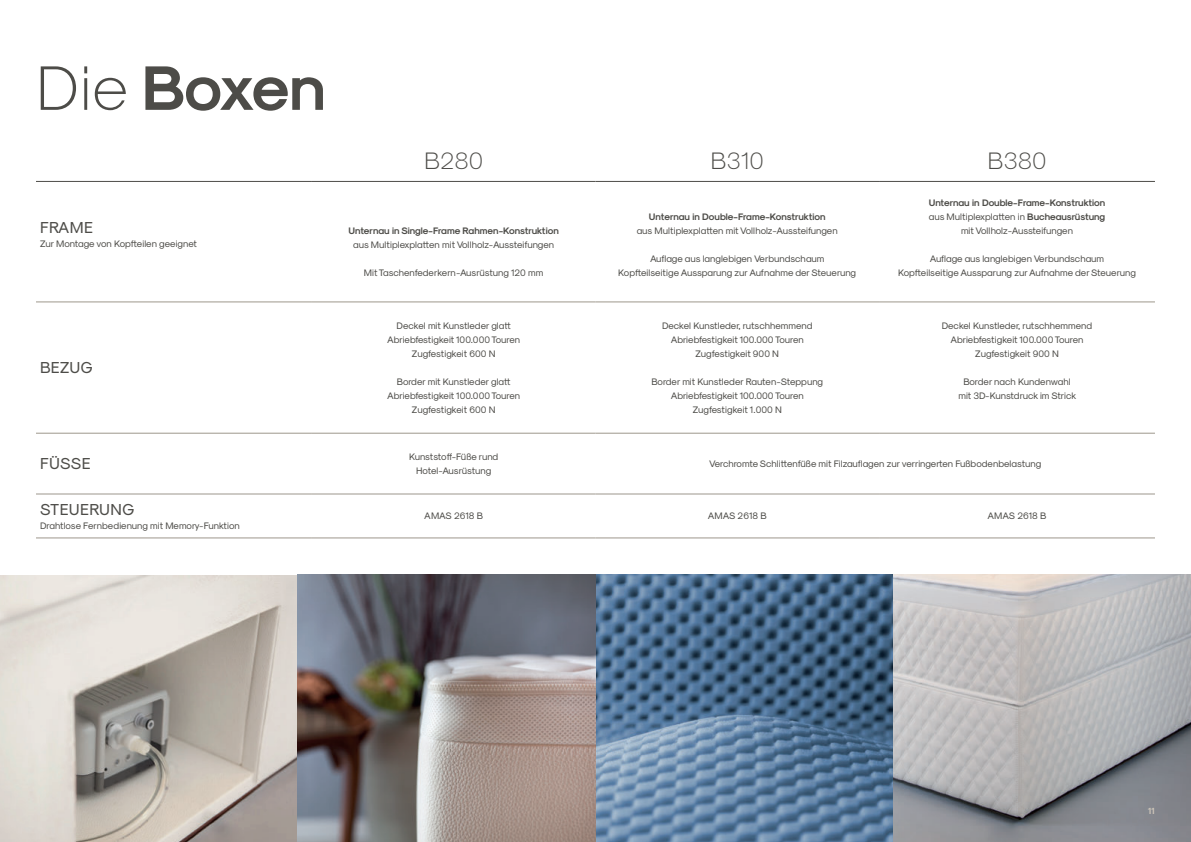
<style>
.page{position:relative;width:1191px;height:842px;background:#fff}
.page>*{position:absolute;margin:0;border:0;box-sizing:border-box;transform-origin:0 0}
.t1{font:63.3px "Sk Modernist Bold";letter-spacing:-.03em;color:#4d4c48}
.t2{font:24px "Sk Modernist Light";color:#4d4c48}
.t3{font:16px "Sk Modernist Regular";letter-spacing:.025em;color:#4d4c48}
.t4{font:9.5px/14px "Sk Modernist Regular";color:#4d4c48;text-align:center}
.t5{font:9.5px "Sk Modernist Bold";color:#4d4c48}
.t6{font:9px "Sk Modernist Bold";color:#d2c9bc}
.s1{font-family:"Sk Modernist Light"}
.s2{font-family:"Sk Modernist Bold"}
</style>
<div class="page">
<hr style="left:36px;top:494px;width:276px;height:1px;background:#9d978c">
<hr style="left:312px;top:494px;width:283px;height:1px;background:#9d978c">
<hr style="left:595px;top:494px;width:284px;height:1px;background:#9d978c">
<hr style="left:879px;top:494px;width:276px;height:1px;background:#9d978c">
<hr style="left:36px;top:433px;width:276px;height:1px;background:#9d978c">
<hr style="left:312px;top:433px;width:283px;height:1px;background:#9d978c">
<hr style="left:595px;top:433px;width:284px;height:1px;background:#9d978c">
<hr style="left:879px;top:433px;width:276px;height:1px;background:#9d978c">
<hr style="left:36px;top:538px;width:276px;height:1px;background:#9d978c">
<hr style="left:312px;top:538px;width:283px;height:1px;background:#9d978c">
<hr style="left:595px;top:538px;width:284px;height:1px;background:#9d978c">
<hr style="left:879px;top:538px;width:276px;height:1px;background:#9d978c">
<hr style="left:36px;top:181px;width:276px;height:1px;background:#4d4c48">
<hr style="left:312px;top:181px;width:283px;height:1px;background:#4d4c48">
<hr style="left:595px;top:181px;width:284px;height:1px;background:#4d4c48">
<hr style="left:879px;top:181px;width:276px;height:1px;background:#4d4c48">
<hr style="left:36px;top:302px;width:276px;height:1px;background:#9d978c">
<hr style="left:312px;top:302px;width:283px;height:1px;background:#9d978c">
<hr style="left:595px;top:302px;width:284px;height:1px;background:#9d978c">
<hr style="left:879px;top:302px;width:276px;height:1px;background:#9d978c">
<img style="left:0;top:575px;width:1191px;height:267px">
<h1 class="t1" style="left:36px;top:47px;width:292px"><span class="s1">Die</span> Boxen</h1>
<h3 class="t3" style="left:40px;top:218px;width:54px">FRAME</h3>
<p class="t4" style="left:40px;top:237px;width:158px">Zur Montage von Kopfteilen geeignet</p>
<h3 class="t3" style="left:40px;top:358px;width:54px">BEZUG</h3>
<h2 class="t2" style="left:424px;top:146px;width:61px">B280</h2>
<h2 class="t2" style="left:710px;top:146px;width:55px">B310</h2>
<h2 class="t2" style="left:987px;top:146px;width:61px">B380</h2>
<p class="t5" style="left:348px;top:225px;width:212px">Unternau in Single-Frame Rahmen-Konstruktion</p>
<p class="t4" style="left:353px;top:237px;width:202px">aus Multiplexplatten mit Vollholz-Aussteifungen</p>
<p class="t4" style="left:364px;top:265px;width:181px">Mit Taschenfederkern-Ausrüstung 120 mm</p>
<p class="t4" style="left:387px;top:318px;width:135px">Deckel mit Kunstleder glatt<br>Abriebfestigkeit 100.000 Touren<br>Zugfestigkeit 600 N</p>
<p class="t4" style="left:387px;top:374px;width:135px">Border mit Kunstleder glatt<br>Abriebfestigkeit 100.000 Touren<br>Zugfestigkeit 600 N</p>
<p class="t5" style="left:649px;top:211px;width:178px">Unternau in Double-Frame-Konstruktion</p>
<p class="t4" style="left:637px;top:223px;width:202px">aus Multiplexplatten mit Vollholz-Aussteifungen</p>
<p class="t4" style="left:618px;top:251px;width:239px">Auflage aus langlebigen Verbundschaum<br>Kopfteilseitige Aussparung zur Aufnahme der Steuerung</p>
<p class="t4" style="left:662px;top:318px;width:152px">Deckel Kunstleder, rutschhemmend<br>Abriebfestigkeit 100.000 Touren<br>Zugfestigkeit 900 N</p>
<p class="t4" style="left:651px;top:374px;width:173px">Border mit Kunstleder Rauten-Steppung<br>Abriebfestigkeit 100.000 Touren<br>Zugfestigkeit 1.000 N</p>
<p class="t5" style="left:928px;top:197px;width:178px">Unternau in Double-Frame-Konstruktion</p>
<p class="t4" style="left:928px;top:209px;width:178px">aus Multiplexplatten in <span class="s2">Bucheausrüstung </span>mit Vollholz-Aussteifungen</p>
<p class="t4" style="left:898px;top:251px;width:239px">Auflage aus langlebigen Verbundschaum<br>Kopfteilseitige Aussparung zur Aufnahme der Steuerung</p>
<p class="t4" style="left:941px;top:318px;width:152px">Deckel Kunstleder, rutschhemmend<br>Abriebfestigkeit 100.000 Touren<br>Zugfestigkeit 900 N</p>
<p class="t4" style="left:958px;top:374px;width:119px">Border nach Kundenwahl mit 3D-Kunstdruck im Strick</p>
<h3 class="t3" style="left:40px;top:454px;width:52px">FÜSSE</h3>
<p class="t4" style="left:409px;top:449px;width:91px">Kunststoff-Füße rund<br>Hotel-Ausrüstung</p>
<p class="t4" style="left:709px;top:456px;width:334px">Verchromte Schlittenfüße mit Filzauflagen zur verringerten Fußbodenbelastung</p>
<h3 class="t3" style="left:40px;top:499px;width:96px">STEUERUNG</h3>
<p class="t4" style="left:40px;top:518px;width:201px">Drahtlose Fernbedienung mit Memory-Funktion</p>
<p class="t4" style="left:424px;top:509px;width:60px">AMAS 2618 B</p>
<p class="t4" style="left:708px;top:509px;width:60px">AMAS 2618 B</p>
<p class="t4" style="left:987px;top:509px;width:60px">AMAS 2618 B</p>
<p class="t6" style="left:1147px;top:805px;width:9px">11</p>
</div>
